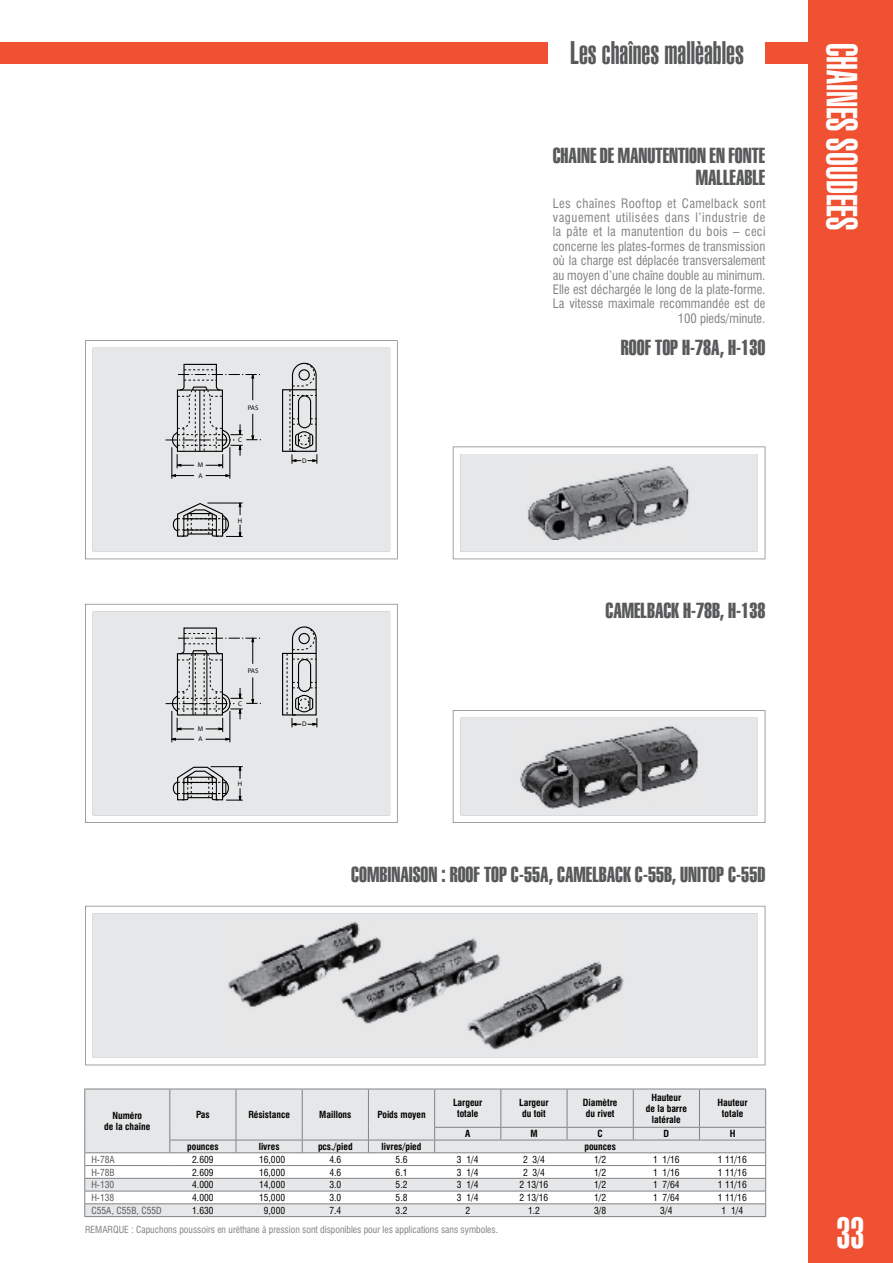
<style>
.page{position:relative;width:893px;height:1263px;background:#fff}
.page>*{position:absolute;margin:0;border:0;box-sizing:border-box;transform-origin:0 0}
.t1{font:36px "Swis 911 U Cm PL";color:#fff}
.t2{font:27px "Swis 911 U Cm PL";color:#58595b}
.t3{font:18px/21.6px "Swis 911 X Cm PL";color:#58595b;text-align:right}
.t4{font:12px/14.4px "Swis 721 Cn PL";color:#808284;text-align:right}
.t5{font:9px "Swis 721 Cn PL";color:#000}
.t6{font:700 9px/10.8px "Swis 721 Cn PL";color:#000;text-align:center}
.t7{font:9px "Swis 721 Cn PL";color:#808284}
.t8{font:9px "Swis 721 Cn PL";color:#58595b}
.t9{font:6.75px "Myriad Pro";letter-spacing:-.04em;color:#000}
.s1{font-size:18px}
</style>
<div class="page">
<div style="left:0;top:43px;width:893px;height:21px;background:#f05133"></div>
<div style="left:808px;top:0;width:85px;height:1263px;background:#f05133"></div>
<svg style="left:452px;top:446px;width:314px;height:114px;background:#d0d1d2"></svg>
<svg style="left:452px;top:710px;width:314px;height:113px;background:#c3c4c5"></svg>
<svg style="left:85px;top:905px;width:681px;height:161px;background:#d4d5d6"></svg>
<svg style="left:85px;top:340px;width:313px;height:220px;background:#dfdfe0"></svg>
<svg style="left:85px;top:603px;width:313px;height:220px;background:#dfdfe0"></svg>
<svg style="left:85px;top:1090px;width:680px;height:126px;fill:#e6e7e8"></svg>
<hr style="left:84px;top:1089px;width:86px;height:1px;background:#808284">
<hr style="left:84px;top:1089px;width:1px;height:38px;background:#808284">
<hr style="left:170px;top:1089px;width:66px;height:1px;background:#808284">
<hr style="left:169px;top:1089px;width:1px;height:38px;background:#808284">
<hr style="left:236px;top:1089px;width:66px;height:1px;background:#808284">
<hr style="left:236px;top:1089px;width:1px;height:38px;background:#808284">
<hr style="left:302px;top:1089px;width:66px;height:1px;background:#808284">
<hr style="left:302px;top:1089px;width:1px;height:38px;background:#808284">
<hr style="left:368px;top:1089px;width:67px;height:1px;background:#808284">
<hr style="left:368px;top:1089px;width:1px;height:38px;background:#808284">
<hr style="left:435px;top:1089px;width:66px;height:1px;background:#808284">
<hr style="left:434px;top:1089px;width:1px;height:38px;background:#808284">
<hr style="left:501px;top:1089px;width:66px;height:1px;background:#808284">
<hr style="left:500px;top:1089px;width:1px;height:38px;background:#808284">
<hr style="left:567px;top:1089px;width:66px;height:1px;background:#808284">
<hr style="left:567px;top:1089px;width:1px;height:38px;background:#808284">
<hr style="left:633px;top:1089px;width:66px;height:1px;background:#808284">
<hr style="left:633px;top:1089px;width:1px;height:38px;background:#808284">
<hr style="left:699px;top:1089px;width:67px;height:1px;background:#808284">
<hr style="left:699px;top:1089px;width:1px;height:38px;background:#808284">
<hr style="left:765px;top:1089px;width:1px;height:38px;background:#808284">
<hr style="left:434px;top:1127px;width:67px;height:1px;background:#808284">
<hr style="left:501px;top:1127px;width:66px;height:1px;background:#808284">
<svg style="left:500px;top:1128px;width:1px;height:12px"></svg>
<hr style="left:567px;top:1127px;width:66px;height:1px;background:#808284">
<svg style="left:567px;top:1128px;width:1px;height:12px"></svg>
<hr style="left:633px;top:1127px;width:66px;height:1px;background:#808284">
<svg style="left:633px;top:1128px;width:1px;height:12px"></svg>
<hr style="left:699px;top:1127px;width:67px;height:1px;background:#808284">
<svg style="left:699px;top:1128px;width:1px;height:12px"></svg>
<hr style="left:169px;top:1140px;width:67px;height:1px;background:#808284">
<svg style="left:169px;top:1127px;width:1px;height:25px"></svg>
<hr style="left:236px;top:1140px;width:66px;height:1px;background:#808284">
<svg style="left:236px;top:1127px;width:1px;height:25px"></svg>
<hr style="left:302px;top:1140px;width:66px;height:1px;background:#808284">
<svg style="left:302px;top:1127px;width:1px;height:25px"></svg>
<hr style="left:368px;top:1140px;width:67px;height:1px;background:#808284">
<svg style="left:368px;top:1127px;width:1px;height:25px"></svg>
<hr style="left:435px;top:1140px;width:66px;height:1px;background:#808284">
<svg style="left:434px;top:1128px;width:1px;height:24px"></svg>
<hr style="left:501px;top:1140px;width:265px;height:1px;background:#808284">
<hr style="left:84px;top:1152px;width:86px;height:1px;background:#808284">
<hr style="left:170px;top:1152px;width:596px;height:1px;background:#808284">
<hr style="left:84px;top:1165px;width:86px;height:1px;background:#808284">
<hr style="left:170px;top:1165px;width:596px;height:1px;background:#808284">
<hr style="left:84px;top:1178px;width:86px;height:1px;background:#808284">
<hr style="left:170px;top:1178px;width:596px;height:1px;background:#808284">
<hr style="left:84px;top:1191px;width:86px;height:1px;background:#808284">
<hr style="left:170px;top:1191px;width:596px;height:1px;background:#808284">
<hr style="left:84px;top:1203px;width:86px;height:1px;background:#808284">
<svg style="left:84px;top:1127px;width:1px;height:89px"></svg>
<hr style="left:170px;top:1203px;width:596px;height:1px;background:#808284">
<svg style="left:765px;top:1128px;width:1px;height:88px"></svg>
<hr style="left:84px;top:1216px;width:682px;height:1px;background:#808284">
<div style="left:549px;top:38px;width:216px;height:30px;background:#fff"></div>
<p class="t9" style="left:198px;top:461px;width:7px">M</p>
<p class="t9" style="left:198px;top:471px;width:6px">A</p>
<p class="t9" style="left:248px;top:403px;width:12px">PAS</p>
<p class="t9" style="left:238px;top:436px;width:5px">C</p>
<p class="t9" style="left:238px;top:516px;width:6px">H</p>
<p class="t9" style="left:302px;top:456px;width:6px">D</p>
<p class="t9" style="left:198px;top:724px;width:7px">M</p>
<p class="t9" style="left:198px;top:735px;width:6px">A</p>
<p class="t9" style="left:248px;top:667px;width:12px">PAS</p>
<p class="t9" style="left:238px;top:699px;width:5px">C</p>
<p class="t9" style="left:238px;top:780px;width:6px">H</p>
<p class="t9" style="left:302px;top:720px;width:6px">D</p>
<h2 class="t2" style="left:570px;top:35px;width:175px">Les chaînes mallèables</h2>
<h3 class="t3" style="left:553px;top:145px;width:214px">CHAINE DE MANUTENTION EN FONTE<br>MALLEABLE</h3>
<p class="t4" style="left:553px;top:196px;width:214px">Les chaînes Rooftop et Camelback sont vaguement utilisées dans l’industrie de la pâte et la manutention du bois – ceci concerne les plates-formes de transmission où la charge est déplacée transversalement au moyen d’une chaîne double au minimum.<br>Elle est déchargée le long de la plate-forme.<br>La vitesse maximale recommandée est de 100 pieds/minute.</p>
<h3 class="t3" style="left:621px;top:336px;width:146px">ROOF TOP H-78A, H-130</h3>
<h3 class="t3" style="left:605px;top:600px;width:161px">CAMELBACK H-78B, H-138</h3>
<h3 class="t3" style="left:351px;top:864px;width:416px">COMBINAISON : ROOF TOP C-55A, CAMELBACK C-55B, UNITOP C-55D</h3>
<h1 class="t1" style="left:865px;top:43px;width:189px;rotate:90deg">CHAINES SOUDEES</h1>
<p class="t6" style="left:104px;top:1110px;width:48px">Numéro<br>de la chaîne</p>
<p class="t6" style="left:196px;top:1109px;width:15px">Pas</p>
<p class="t6" style="left:248px;top:1109px;width:43px">Résistance</p>
<p class="t6" style="left:319px;top:1109px;width:34px">Maillons</p>
<p class="t6" style="left:377px;top:1109px;width:50px">Poids moyen</p>
<p class="t6" style="left:453px;top:1097px;width:31px">Largeur totale</p>
<p class="t6" style="left:519px;top:1097px;width:31px">Largeur du toit</p>
<p class="t6" style="left:583px;top:1097px;width:36px">Diamètre du rivet</p>
<p class="t6" style="left:646px;top:1092px;width:43px">Hauteur de la barre latérale</p>
<p class="t6" style="left:718px;top:1097px;width:31px">Hauteur totale</p>
<p class="t6" style="left:465px;top:1128px;width:7px">A</p>
<p class="t6" style="left:530px;top:1128px;width:9px">M</p>
<p class="t6" style="left:598px;top:1128px;width:7px">C</p>
<p class="t6" style="left:664px;top:1128px;width:7px">D</p>
<p class="t6" style="left:730px;top:1128px;width:7px">H</p>
<p class="t6" style="left:187px;top:1141px;width:33px">pounces</p>
<p class="t6" style="left:259px;top:1141px;width:22px">livres</p>
<p class="t6" style="left:318px;top:1141px;width:36px">pcs./pied</p>
<p class="t6" style="left:382px;top:1141px;width:41px">livres/pied</p>
<p class="t6" style="left:584px;top:1141px;width:33px">pounces</p>
<p class="t8" style="left:91px;top:1153px;width:25px">H-78A</p>
<p class="t5" style="left:192px;top:1153px;width:23px">2.609</p>
<p class="t5" style="left:259px;top:1153px;width:28px">16,000</p>
<p class="t5" style="left:329px;top:1153px;width:13px">4.6</p>
<p class="t5" style="left:396px;top:1153px;width:13px">5.6</p>
<p class="t5" style="left:457px;top:1153px;width:23px">3 1/4</p>
<p class="t5" style="left:523px;top:1153px;width:23px">2 3/4</p>
<p class="t5" style="left:594px;top:1153px;width:14px">1/2</p>
<p class="t5" style="left:653px;top:1153px;width:28px">1 1/16</p>
<p class="t5" style="left:718px;top:1153px;width:30px">1 11/16</p>
<p class="t8" style="left:91px;top:1166px;width:25px">H-78B</p>
<p class="t5" style="left:192px;top:1166px;width:23px">2.609</p>
<p class="t5" style="left:259px;top:1166px;width:28px">16,000</p>
<p class="t5" style="left:329px;top:1166px;width:13px">4.6</p>
<p class="t5" style="left:396px;top:1166px;width:13px">6.1</p>
<p class="t5" style="left:457px;top:1166px;width:23px">3 1/4</p>
<p class="t5" style="left:523px;top:1166px;width:23px">2 3/4</p>
<p class="t5" style="left:594px;top:1166px;width:14px">1/2</p>
<p class="t5" style="left:653px;top:1166px;width:28px">1 1/16</p>
<p class="t5" style="left:718px;top:1166px;width:30px">1 11/16</p>
<p class="t8" style="left:91px;top:1179px;width:25px">H-130</p>
<p class="t5" style="left:192px;top:1179px;width:23px">4.000</p>
<p class="t5" style="left:259px;top:1179px;width:28px">14,000</p>
<p class="t5" style="left:329px;top:1179px;width:13px">3.0</p>
<p class="t5" style="left:396px;top:1179px;width:13px">5.2</p>
<p class="t5" style="left:457px;top:1179px;width:23px">3 1/4</p>
<p class="t5" style="left:519px;top:1179px;width:30px">2 13/16</p>
<p class="t5" style="left:594px;top:1179px;width:14px">1/2</p>
<p class="t5" style="left:653px;top:1179px;width:28px">1 7/64</p>
<p class="t5" style="left:718px;top:1179px;width:30px">1 11/16</p>
<p class="t8" style="left:91px;top:1192px;width:25px">H-138</p>
<p class="t5" style="left:192px;top:1192px;width:23px">4.000</p>
<p class="t5" style="left:259px;top:1192px;width:28px">15,000</p>
<p class="t5" style="left:329px;top:1192px;width:13px">3.0</p>
<p class="t5" style="left:396px;top:1192px;width:13px">5.8</p>
<p class="t5" style="left:457px;top:1192px;width:23px">3 1/4</p>
<p class="t5" style="left:519px;top:1192px;width:30px">2 13/16</p>
<p class="t5" style="left:594px;top:1192px;width:14px">1/2</p>
<p class="t5" style="left:653px;top:1192px;width:28px">1 7/64</p>
<p class="t5" style="left:718px;top:1192px;width:30px">1 11/16</p>
<p class="t8" style="left:91px;top:1204px;width:72px">C55A, C55B, C55D</p>
<p class="t5" style="left:192px;top:1204px;width:23px">1.630</p>
<p class="t5" style="left:264px;top:1204px;width:23px">9,000</p>
<p class="t5" style="left:329px;top:1204px;width:13px">7.4</p>
<p class="t5" style="left:396px;top:1204px;width:13px">3.2</p>
<p class="t5" style="left:465px;top:1204px;width:6px">2</p>
<p class="t5" style="left:528px;top:1204px;width:13px">1.2</p>
<p class="t5" style="left:594px;top:1204px;width:14px">3/8</p>
<p class="t5" style="left:660px;top:1204px;width:14px">3/4</p>
<p class="t5" style="left:721px;top:1204px;width:23px">1 1/4</p>
<p class="t7" style="left:85px;top:1223px;width:415px">REMARQUE : Capuchons poussoirs en uréthane à pression sont disponibles pour les applications sans symboles.</p>
<h1 class="t1" style="left:836px;top:1209px;width:40px">33<span class="s1">3</span></h1>
</div>
